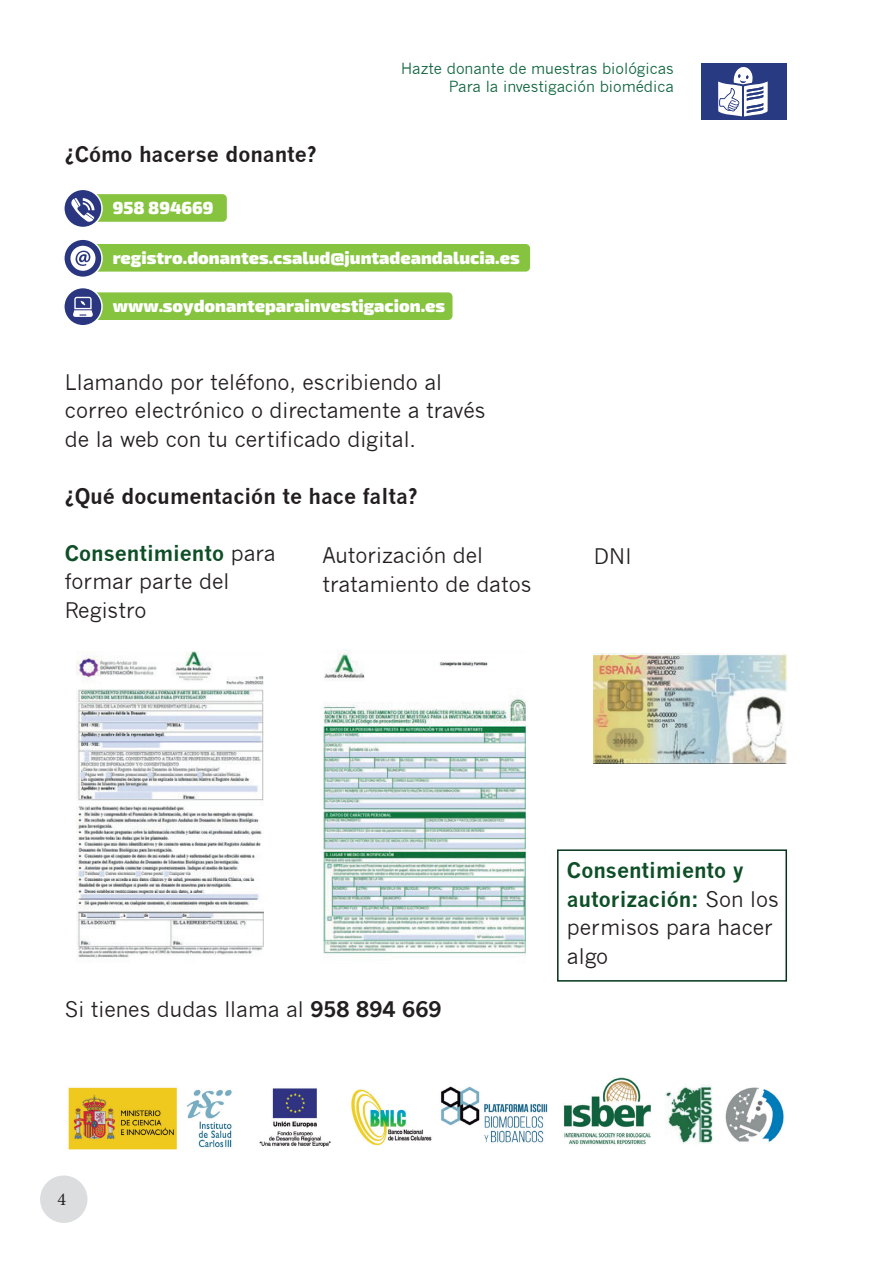
<style>
.page{position:relative;width:893px;height:1263px;background:#fff}
.page>*{position:absolute;margin:0;border:0;box-sizing:border-box;transform-origin:0 0}
.t1{font:21px/28.5px "News Gothic";color:#231f20}
.t2{font:700 21px/28.5px "News Gothic";color:#0e4f27}
.t3{font:700 21px "News Gothic";color:#231f20}
.t4{font:18px "Minion Pro";color:#231f20}
.t5{font:900 17.55px "Exo 2";color:#fff}
.t6{font:15px/18px "News Gothic";color:#0f653d;text-align:right}
.s1{font-weight:700;color:#0e4f27}
.s2{font-weight:700}
.s3{font-weight:400;color:#231f20}
</style>
<div class="page">
<div style="left:40px;top:1175px;width:47px;height:48px;background:#dcdddf;border-radius:50%"></div>
<div style="left:701px;top:64px;width:86px;height:56px;background:#273a82"></div>
<svg style="left:718px;top:67px;width:50px;height:50px"></svg>
<img style="left:68px;top:1077px;width:716px;height:73px">
<div style="left:76px;top:194px;width:151px;height:28px;background:#86c43f;border-radius:4px"></div>
<svg style="left:64px;top:189px;width:38px;height:39px"></svg>
<div style="left:63px;top:189px;width:40px;height:39px;border:2px solid #fff;border-radius:50%"></div>
<svg style="left:71px;top:198px;width:23px;height:24px"></svg>
<div style="left:76px;top:244px;width:454px;height:28px;background:#86c43f;border-radius:4px"></div>
<svg style="left:64px;top:239px;width:38px;height:38px"></svg>
<div style="left:63px;top:238px;width:40px;height:40px;border:2px solid #fff;border-radius:50%"></div>
<div style="left:76px;top:292px;width:376px;height:28px;background:#86c43f;border-radius:4px"></div>
<div style="left:64px;top:288px;width:38px;height:38px;background:#2a367f;border-radius:50%"></div>
<div style="left:63px;top:287px;width:40px;height:39px;border:2px solid #fff;border-radius:50%"></div>
<svg style="left:73px;top:297px;width:20px;height:20px"></svg>
<svg style="left:70px;top:246px;width:25px;height:25px"></svg>
<div style="left:557px;top:849px;width:230px;height:132px;background:#fff;border:2px solid #033319"></div>
<img style="left:76px;top:652px;width:188px;height:306px">
<img style="left:323px;top:649px;width:203px;height:306px">
<img style="left:593px;top:653px;width:194px;height:110px">
<p class="t3" style="left:65px;top:141px;width:253px">¿Cómo hacerse donante?</p>
<p class="t6" style="left:401px;top:60px;width:274px">Hazte donante de muestras biológicas<br>Para la investigación biomédica</p>
<p class="t5" style="left:113px;top:197px;width:102px">958 894669</p>
<p class="t5" style="left:113px;top:247px;width:408px">registro.donantes.csalud@juntadeandalucia.es</p>
<p class="t5" style="left:113px;top:295px;width:334px">www.soydonanteparainvestigacion.es</p>
<p class="t1" style="left:65px;top:368px;width:422px">Llamando por teléfono, escribiendo al correo electrónico o directamente a través de la web con tu certificado digital.</p>
<p class="t3" style="left:65px;top:483px;width:354px">¿Qué documentación te hace falta?</p>
<p class="t1" style="left:65px;top:539px;width:212px"><span class="s1">Consentimiento</span> para formar parte del<br>Registro</p>
<p class="t1" style="left:322px;top:541px;width:211px">Autorización del tratamiento de datos</p>
<p class="t1" style="left:594px;top:542px;width:40px">DNI</p>
<p class="t1" style="left:65px;top:995px;width:378px">Si tienes dudas llama al <span class="s2">958 894 669</span></p>
<p class="t4" style="left:57px;top:1187px;width:10px">4</p>
<p class="t2" style="left:567px;top:856px;width:213px">Consentimiento y autorización: <span class="s3">Son los permisos para hacer algo</span></p>
</div>
